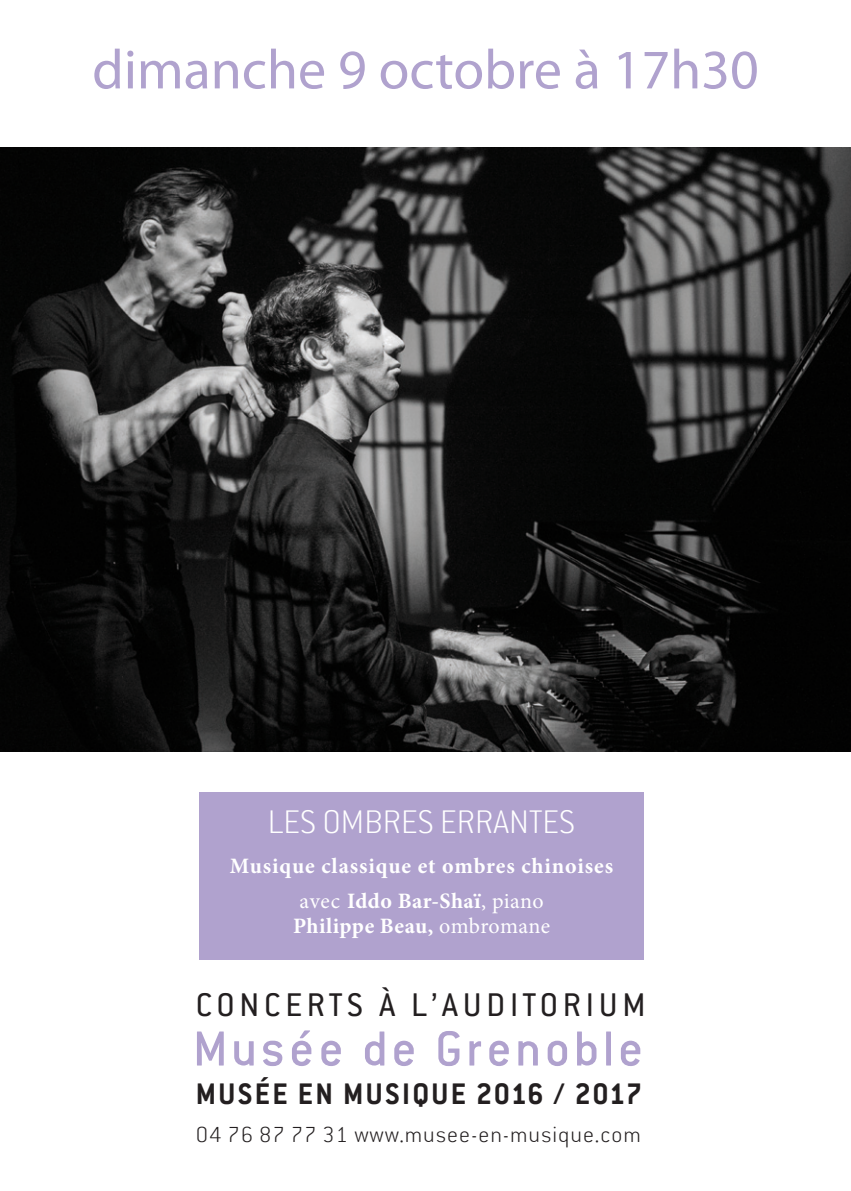
<style>
.page{position:relative;width:851px;height:1191px;background:#fff}
.page>*{position:absolute;margin:0;border:0;box-sizing:border-box;transform-origin:0 0}
.t1{font:56px "Myriad Pro";color:#b0a2ce}
.t2{font:500 54px "Conduit ITC Std";letter-spacing:.07em;color:#b0a2ce}
.t3{font:36px "Conduit ITC Std";letter-spacing:.13em;color:#231f20}
.t4{font:200 36px "Conduit ITC Std";color:#fff}
.t5{font:700 32.6px "Conduit ITC Std";letter-spacing:.07em;color:#231f20}
.t6{font:200 24px "Conduit ITC Std";letter-spacing:.04em;color:#231f20}
.t7{font:700 22px/34.4px "Minion Pro";letter-spacing:.03em;color:#fff;text-align:center}
.s1{font-weight:400}
</style>
<div class="page">
<img style="left:0;top:147px;width:850px;height:604px">
<div style="left:199px;top:792px;width:444px;height:167px;background:#b0a2ce"></div>
<h1 class="t1" style="left:92px;top:35px;width:668px">dimanche 9 octobre à 17h30</h1>
<h3 class="t4" style="left:268px;top:799px;width:309px">LES OMBRES ERRANTES</h3>
<p class="t7" style="left:230px;top:848px;width:384px">Musique classique et ombres chinoises <span class="s1">avec</span> Iddo Bar-Shaï<span class="s1">, piano</span></p>
<p class="t7" style="left:293px;top:908px;width:258px">Philippe Beau, <span class="s1">ombromane</span></p>
<h3 class="t3" style="left:196px;top:982px;width:451px">CONCERTS À L’AUDITORIUM</h3>
<h2 class="t2" style="left:193px;top:1016px;width:451px">Musée de Grenoble</h2>
<h3 class="t5" style="left:196px;top:1073px;width:448px">MUSÉE EN MUSIQUE 2016 / 2017</h3>
<p class="t6" style="left:196px;top:1119px;width:446px">04 76 87 77 31 www.musee-en-musique.com</p>
</div>
